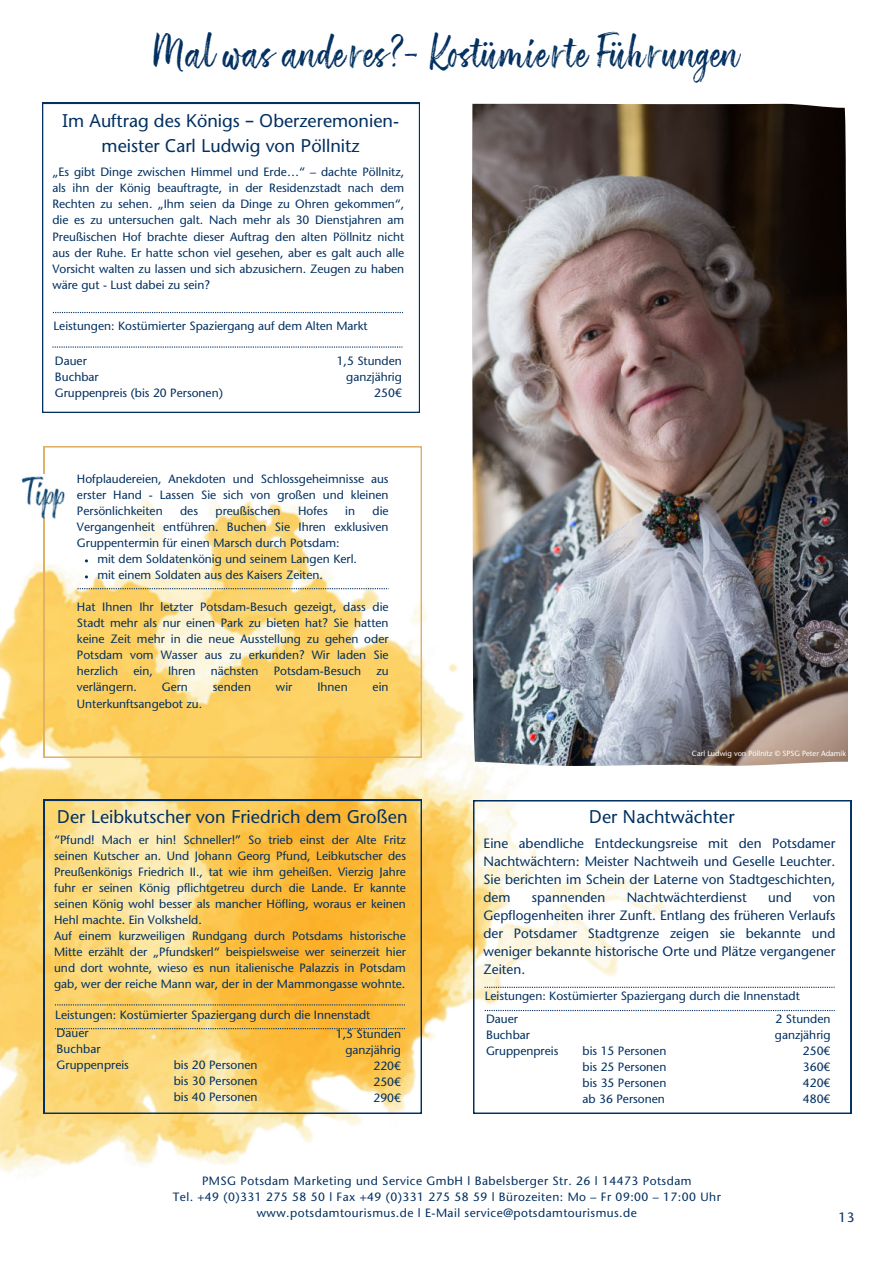
<style>
.page{position:relative;width:894px;height:1264px;background:#fff}
.page>*{position:absolute;margin:0;border:0;box-sizing:border-box;transform-origin:0 0}
.t1{font:40.5px "ATS Script";color:#023061}
.t2{font:18px/24.8px "Stone Sans Std Phonetic";color:#023061;text-align:center}
.t3{font:500 13.5px/18px "Stone Sans Std";color:#023061;text-align:justify}
.t4{font:500 12px/16px "Stone Sans Std";color:#023061}
.t5{font:500 12px/16px "Stone Sans Std";letter-spacing:.04em;color:#023061;text-align:center}
.t6{font:500 7.5px "Stone Sans Std";color:#fff}
.s1{font-family:"Noto Sans"}
.s2{font-family:"Noto Sans Gurmukhi"}
</style>
<div class="page">
<img style="left:0;top:412px;width:711px;height:761px">
<img style="left:471px;top:104px;width:376px;height:662px">
<svg style="left:473px;top:800px;width:377px;height:313px"></svg>
<svg style="left:44px;top:446px;width:377px;height:311px"></svg>
<div style="left:19px;top:474px;width:72px;height:43px;background:#fff"></div>
<img style="left:19px;top:469px;width:50px;height:51px">
<svg style="left:42px;top:103px;width:378px;height:309px"></svg>
<img style="left:551px;top:46px;width:14px;height:22px">
<img style="left:349px;top:46px;width:15px;height:22px">
<img style="left:647px;top:46px;width:14px;height:22px">
<svg style="left:44px;top:800px;width:377px;height:313px;background:#edc463"></svg>
<svg style="left:53px;top:312px;width:350px;height:1px"></svg>
<svg style="left:52px;top:346px;width:350px;height:1px"></svg>
<svg style="left:55px;top:1028px;width:350px;height:1px"></svg>
<svg style="left:484px;top:1009px;width:350px;height:2px"></svg>
<svg style="left:484px;top:986px;width:350px;height:1px"></svg>
<svg style="left:77px;top:588px;width:311px;height:1px"></svg>
<svg style="left:55px;top:1004px;width:350px;height:1px"></svg>
<h1 class="t1" style="left:154px;top:30px;width:587px">Mal was ande es?- Kostümie te Füh ungen</h1>
<h2 class="t2" style="left:62px;top:109px;width:338px"><span class="s1">I</span>m <span class="s1">A</span>uftrag des <span class="s1">K</span>önigs <span class="s2">–</span> <span class="s1">O</span>berzeremonien&shy;meister <span class="s1">C</span>arl <span class="s1">L</span>udwig von <span class="s1">P</span>öllnitz</h2>
<p class="t4" style="left:52px;top:164px;width:353px;text-align:justify">„Es gibt Dinge zwischen Himmel und Erde…“ – dachte Pöllnitz, als ihn der König beauftragte, in der Residenzstadt nach dem Rechten zu sehen. „Ihm seien da Dinge zu Ohren gekommen“, die es zu untersuchen galt. Nach mehr als 30 Dienstjahren am Preußischen Hof brachte dieser Auftrag den alten Pöllnitz nicht aus der Ruhe. Er hatte schon viel gesehen, aber es galt auch alle Vorsicht walten zu lassen und sich abzusichern. Zeugen zu haben wäre gut - Lust dabei zu sein?</p>
<p class="t4" style="left:53px;top:318px;width:315px">Leistungen: Kostümierter Spaziergang auf dem Alten Markt</p>
<p class="t4" style="left:55px;top:353px;width:169px">Dauer<br>Buchbar<br>Gruppenpreis (bis 20 Personen)</p>
<p class="t4" style="left:336px;top:353px;width:67px;text-align:right">1,5 Stunden ganzjährig<br>250€</p>
<p class="t4" style="left:77px;top:471px;width:313px;text-align:justify">Hofplaudereien, Anekdoten und Schlossgeheimnisse aus erster Hand - Lassen Sie sich von großen und kleinen Persönlichkeiten</p>
<p class="t4" style="left:180px;top:503px;width:19px">des</p>
<p class="t4" style="left:215px;top:503px;width:66px">preußischen</p>
<p class="t4" style="left:298px;top:503px;width:31px">Hofes</p>
<p class="t4" style="left:345px;top:503px;width:11px">in</p>
<p class="t4" style="left:372px;top:503px;width:18px">die</p>
<p class="t4" style="left:77px;top:519px;width:313px">Vergangenheit entführen. Buchen Sie Ihren exklusiven</p>
<p class="t4" style="left:77px;top:535px;width:264px">Gruppentermin für einen Marsch durch Potsdam:</p>
<p class="t4" style="left:97px;top:551px;width:261px">mit dem Soldatenkönig und seinem Langen Kerl.</p>
<p class="t4" style="left:97px;top:567px;width:227px">mit einem Soldaten aus des Kaisers Zeiten.</p>
<p class="t4" style="left:77px;top:599px;width:313px;text-align:justify">Hat Ihnen Ihr letzter Potsdam-Besuch gezeigt, dass die Stadt mehr als nur einen Park zu bieten hat? Sie hatten keine Zeit mehr in die neue Ausstellung zu gehen oder Potsdam vom Wasser aus zu erkunden? Wir laden Sie herzlich</p>
<p class="t4" style="left:133px;top:663px;width:21px">ein,</p>
<p class="t4" style="left:168px;top:663px;width:29px">Ihren</p>
<p class="t4" style="left:211px;top:663px;width:49px">nächsten</p>
<p class="t4" style="left:274px;top:663px;width:89px">Potsdam-Besuch</p>
<p class="t4" style="left:376px;top:663px;width:14px">zu</p>
<p class="t4" style="left:77px;top:679px;width:61px">verlängern.</p>
<p class="t4" style="left:162px;top:679px;width:28px">Gern</p>
<p class="t4" style="left:213px;top:679px;width:40px">senden</p>
<p class="t4" style="left:276px;top:679px;width:18px">wir</p>
<p class="t4" style="left:317px;top:679px;width:32px">Ihnen</p>
<p class="t4" style="left:372px;top:679px;width:17px">ein</p>
<p class="t4" style="left:77px;top:695px;width:127px">Unterkunftsangebot zu.</p>
<h2 class="t2" style="left:57px;top:804px;width:352px"><span class="s1">D</span>er <span class="s1">L</span>eibkutscher von <span class="s1">F</span>riedrich dem <span class="s1">G</span>ro<span class="s1">ß</span>en</h2>
<p class="t4" style="left:54px;top:831px;width:353px">“Pfund! Mach er hin! Schneller!” So trieb einst der Alte Fritz seinen Kutscher an. Und Johann Georg Pfund, Leibkutscher des Preußenkönigs Friedrich II., tat wie ihm geheißen. Vierzig Jahre fuhr er seinen König pflichtgetreu durch die Lande. Er kannte seinen König wohl besser als mancher Höfling, woraus er keinen Hehl machte. Ein Volksheld.<br>Auf einem kurzweiligen Rundgang durch Potsdams historische Mitte erzählt der „Pfundskerl“ beispielsweise wer seinerzeit hier und dort wohnte, wieso es nun italienische Palazzis in Potsdam gab, wer der reiche Mann war, der in der Mammongasse wohnte.</p>
<p class="t4" style="left:57px;top:1025px;width:74px">Dauer<br>Buchbar<br>Gruppenpreis</p>
<p class="t4" style="left:55px;top:1006px;width:316px">Leistungen: Kostümierter Spaziergang durch die Innenstadt</p>
<p class="t4" style="left:336px;top:1025px;width:67px;text-align:right">1,5 Stunden ganzjährig<br>220€<br>250€<br>290€</p>
<p class="t4" style="left:174px;top:1057px;width:85px;text-align:justify">bis 20 Personen bis 30 Personen bis 40 Personen</p>
<p class="t6" style="left:691px;top:749px;width:155px">Carl Ludwig von Pöllnitz © SPSG Peter Adamik</p>
<h2 class="t2" style="left:588px;top:804px;width:147px"><span class="s1">D</span>er <span class="s1">N</span>achtwächter</h2>
<p class="t3" style="left:483px;top:834px;width:353px">Eine abendliche Entdeckungsreise mit den Potsdamer Nachtwächtern: Meister Nachtweih und Geselle Leuchter.<br>Sie berichten im Schein der Laterne von Stadtgeschichten, dem</p>
<p class="t3" style="left:531px;top:888px;width:75px">spannenden</p>
<p class="t3" style="left:626px;top:888px;width:122px">Nachtwächterdienst</p>
<p class="t3" style="left:768px;top:888px;width:25px">und</p>
<p class="t3" style="left:483px;top:888px;width:353px;text-indent:329px">von Gepflogenheiten ihrer Zunft. Entlang des früheren Verlaufs der Potsdamer Stadtgrenze zeigen sie bekannte und weniger bekannte historische Orte und Plätze vergangener Zeiten.</p>
<p class="t4" style="left:484px;top:984px;width:316px;line-height:23.1px">Leistungen: Kostümierter Spaziergang durch die Innenstadt<br>Dauer</p>
<p class="t4" style="left:486px;top:1026px;width:74px">Buchbar<br>Gruppenpreis</p>
<p class="t4" style="left:774px;top:1010px;width:57px;text-align:right">2 Stunden ganzjährig<br>250€<br>360€<br>420€<br>480€</p>
<p class="t4" style="left:582px;top:1042px;width:85px;text-align:justify">bis 15 Personen bis 25 Personen bis 35 Personen ab 36 Personen</p>
<p class="t5" style="left:173px;top:1172px;width:549px">PMSG Potsdam Marketing und Service GmbH l Babelsberger Str. 26 l 14473 Potsdam<br>Tel. +49 (0)331 275 58 50 l Fax +49 (0)331 275 58 59 l Bürozeiten: Mo – Fr 09:00 – 17:00 Uhr www.potsdamtourismus.de l E-Mail service@potsdamtourismus.de</p>
<p class="t3" style="left:838px;top:1208px;width:18px">13</p>
</div>
